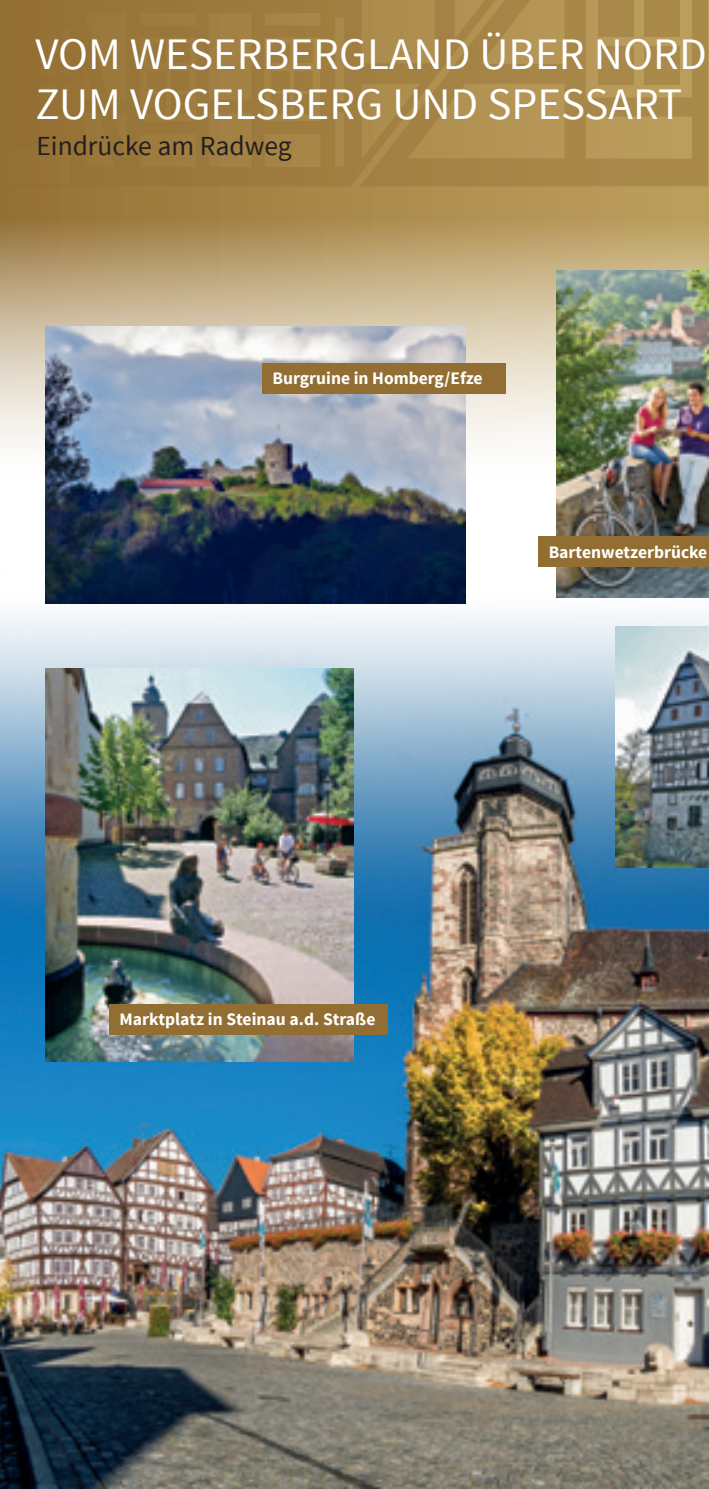
<style>
.page{position:relative;width:709px;height:1489px;background:#fff}
.page>*{position:absolute;margin:0;border:0;box-sizing:border-box;transform-origin:0 0}
.t1{font:45px/50px "Source Sans Pro";color:#fff}
.t2{font:27.5px "Source Sans Pro";color:#231f20}
.t3{font:700 17.5px "Source Sans Pro";color:#fff}
</style>
<div class="page">
<img style="left:0;top:569px;width:709px;height:919px">
<svg style="left:0;top:0;width:709px;height:478px;background:#c3ac81"></svg>
<svg style="left:0;top:0;width:360px;height:186px;background:#9b783c"></svg>
<svg style="left:360px;top:0;width:348px;height:186px;background:#ad8c4d"></svg>
<div style="left:171px;top:95px;width:19px;height:19px;background:#99773b"></div>
<div style="left:271px;top:95px;width:19px;height:19px;background:#9e7b3e"></div>
<div style="left:171px;top:71px;width:19px;height:19px;background:#99773b"></div>
<div style="left:147px;top:43px;width:18px;height:20px;background:#997639"></div>
<div style="left:147px;top:71px;width:18px;height:19px;background:#997639"></div>
<div style="left:147px;top:95px;width:18px;height:19px;background:#997639"></div>
<div style="left:271px;top:71px;width:19px;height:19px;background:#9e7b3e"></div>
<div style="left:294px;top:95px;width:19px;height:19px;background:#9e7c3f"></div>
<div style="left:271px;top:43px;width:19px;height:20px;background:#9e7b3e"></div>
<div style="left:294px;top:43px;width:19px;height:20px;background:#9e7c3f"></div>
<div style="left:294px;top:71px;width:19px;height:19px;background:#9e7c3f"></div>
<div style="left:171px;top:43px;width:19px;height:20px;background:#99773b"></div>
<img style="left:45px;top:669px;width:309px;height:392px">
<img style="left:556px;top:270px;width:153px;height:327px">
<img style="left:45px;top:326px;width:420px;height:277px">
<div style="left:538px;top:536px;width:171px;height:31px;background:#926e33"></div>
<div style="left:109px;top:1003px;width:279px;height:31px;background:#926e33"></div>
<div style="left:262px;top:363px;width:244px;height:30px;background:#926e33"></div>
<img style="left:615px;top:627px;width:94px;height:240px">
<p class="t1" style="left:35px;top:30px;width:673px">VOM WESERBERGLAND ÜBER NORD<br>ZUM VOGELSBERG UND SPESSART</p>
<p class="t2" style="left:36px;top:129px;width:257px">Eindrücke am Radweg</p>
<p class="t3" style="left:272px;top:367px;width:211px">Burgruine in Homberg/Efze</p>
<p class="t3" style="left:548px;top:540px;width:160px">Bartenwetzerbrücke</p>
<p class="t3" style="left:119px;top:1008px;width:257px">Marktplatz in Steinau a.d. Straße</p>
</div>
